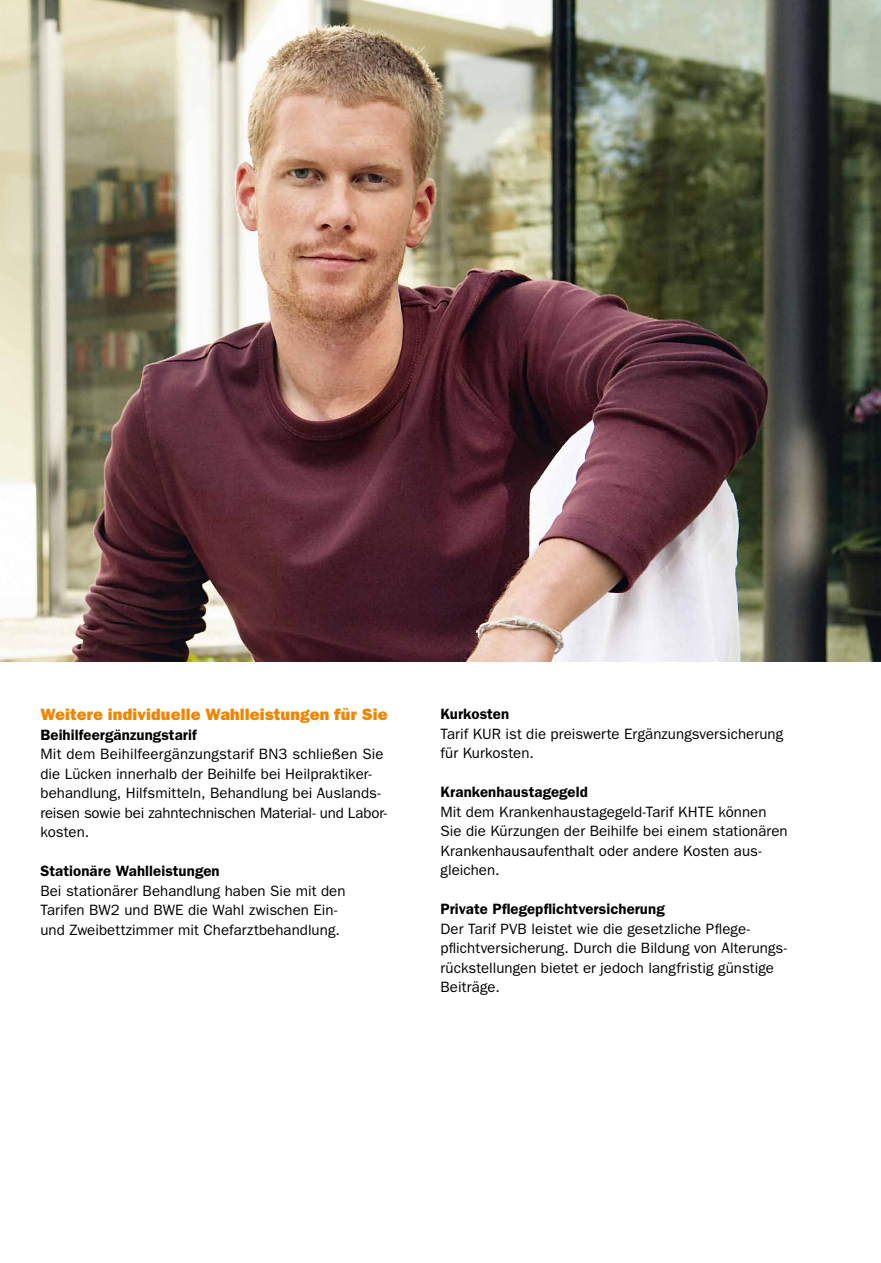
<style>
.page{position:relative;width:881px;height:1263px;background:#fff}
.page>*{position:absolute;margin:0;border:0;box-sizing:border-box;transform-origin:0 0}
.t1{font:800 16.5px "Franklin Gothic";color:#f18500}
.t2{font:15px/19.5px "Franklin Gothic";letter-spacing:.005em;color:#000}
.t3{font:600 15px "Franklin Gothic";letter-spacing:.005em;color:#000}
</style>
<div class="page">
<img style="left:0;top:0;width:880px;height:661px">
<p class="t1" style="left:40px;top:705px;width:348px">Weitere individuelle Wahlleistungen für Sie</p>
<p class="t3" style="left:40px;top:726px;width:158px">Beihilfeergänzungstarif</p>
<p class="t2" style="left:40px;top:745px;width:348px">Mit dem Beihilfeergänzungstarif BN3 schließen Sie die Lücken innerhalb der Beihilfe bei Heilpraktiker&shy;behandlung, Hilfsmitteln, Behandlung bei Auslands&shy;reisen sowie bei zahntechnischen Material- und Labor&shy;kosten.</p>
<p class="t3" style="left:40px;top:862px;width:181px">Stationäre Wahlleistungen</p>
<p class="t2" style="left:40px;top:881px;width:306px">Bei stationärer Behandlung haben Sie mit den<br>Tarifen BW2 und BWE die Wahl zwischen Ein&shy;und Zweibettzimmer mit Chefarztbehandlung.</p>
<p class="t3" style="left:440px;top:705px;width:70px">Kurkosten</p>
<p class="t2" style="left:440px;top:724px;width:344px">Tarif KUR ist die preiswerte Ergänzungsversicherung für Kurkosten.</p>
<p class="t3" style="left:440px;top:783px;width:149px">Krankenhaustagegeld</p>
<p class="t2" style="left:440px;top:802px;width:348px">Mit dem Krankenhaustagegeld-Tarif KHTE können Sie die Kürzungen der Beihilfe bei einem stationären Krankenhausaufenthalt oder andere Kosten aus&shy;gleichen.</p>
<p class="t3" style="left:440px;top:900px;width:226px">Private Pflegepflichtversicherung</p>
<p class="t2" style="left:440px;top:919px;width:348px">Der Tarif PVB leistet wie die gesetzliche Pflege&shy;pflichtversicherung. Durch die Bildung von Alterungs&shy;rückstellungen bietet er jedoch langfristig günstige Beiträge.</p>
</div>
